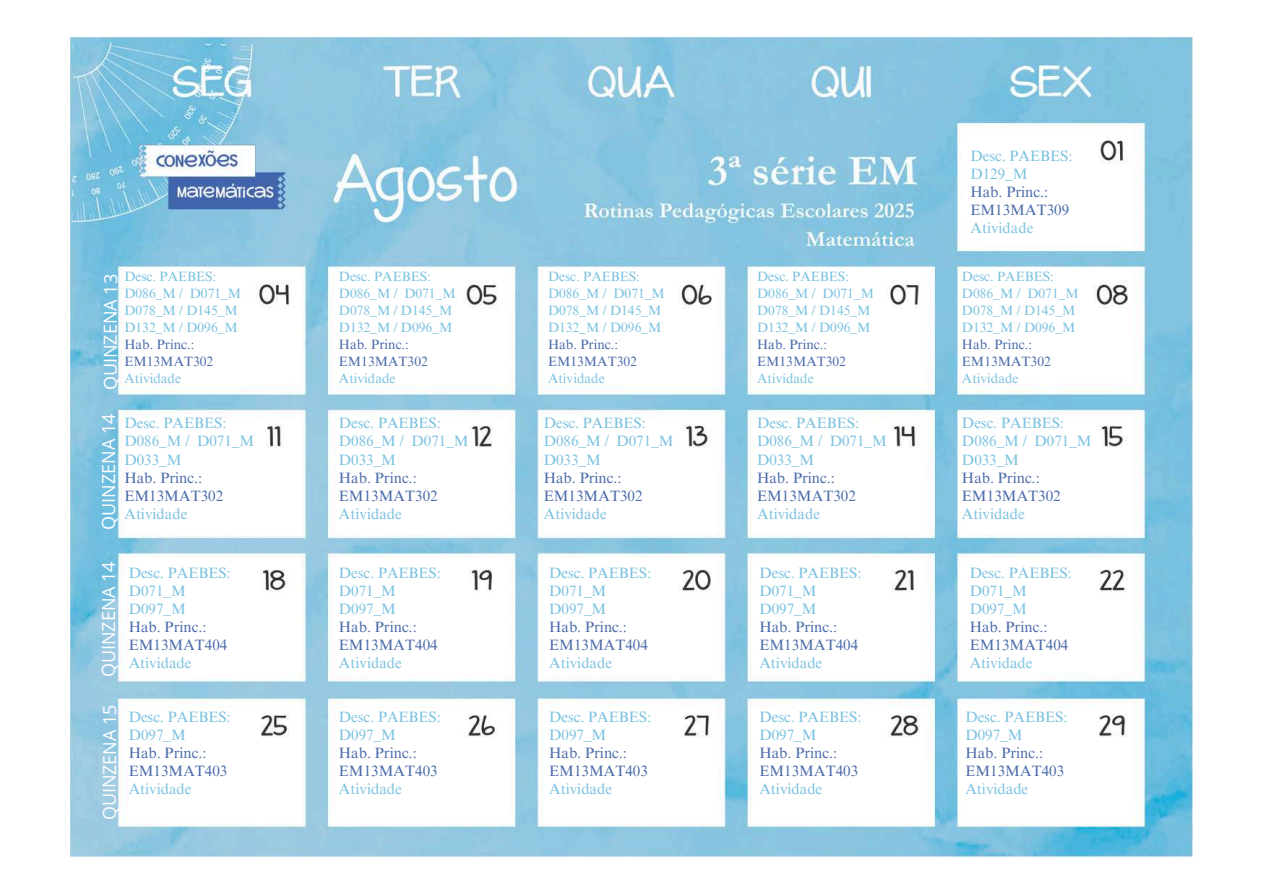
<style>
.page{position:relative;width:1263px;height:894px;background:#fff}
.page>*{position:absolute;margin:0;border:0;box-sizing:border-box;transform-origin:0 0}
.t1{font:18px "Open Sans";letter-spacing:-.005em;color:#fffeff}
.t2{font:15px/18px "Times NRMT Pro";color:#7cc2e0}
.t3{font:15px/18px "Times NRMT Pro";color:#4c6caa}
.t4{font:13.5px/16.8px "Times NRMT Pro";color:#7cc2e0}
.t5{font:13.5px/16.8px "Times NRMT Pro";color:#4c6caa}
</style>
<div class="page">
<img style="left:71px;top:37px;width:1121px;height:818px">
<p class="t4" style="left:124px;top:270px;width:118px">Desc. PAEBES:<br>D086_M / D071_M<br>D078_M / D145_M<br>D132_M / D096_M</p>
<p class="t5" style="left:124px;top:337px;width:90px">Hab. Princ.:<br>EM13MAT302</p>
<p class="t4" style="left:124px;top:371px;width:58px">Atividade</p>
<p class="t1" style="left:98px;top:390px;width:118px;rotate:-90deg">QUINZENA 13</p>
<p class="t1" style="left:96px;top:529px;width:118px;rotate:-90deg">QUINZENA 14</p>
<p class="t1" style="left:96px;top:677px;width:118px;rotate:-90deg">QUINZENA 14</p>
<p class="t1" style="left:97px;top:820px;width:118px;rotate:-90deg">QUINZENA 15</p>
<p class="t2" style="left:124px;top:416px;width:131px">Desc. PAEBES:<br>D086_M / D071_M<br>D033_M</p>
<p class="t3" style="left:124px;top:470px;width:100px">Hab. Princ.:<br>EM13MAT302</p>
<p class="t2" style="left:124px;top:506px;width:64px">Atividade</p>
<p class="t2" style="left:129px;top:565px;width:104px">Desc. PAEBES:<br>D071_M<br>D097_M</p>
<p class="t3" style="left:129px;top:619px;width:100px">Hab. Princ.:<br>EM13MAT404</p>
<p class="t2" style="left:129px;top:655px;width:64px">Atividade</p>
<p class="t2" style="left:129px;top:710px;width:104px">Desc. PAEBES:<br>D097_M</p>
<p class="t3" style="left:129px;top:746px;width:100px">Hab. Princ.:<br>EM13MAT403</p>
<p class="t2" style="left:129px;top:782px;width:64px">Atividade</p>
<p class="t4" style="left:339px;top:270px;width:118px">Desc. PAEBES:<br>D086_M / D071_M<br>D078_M / D145_M<br>D132_M / D096_M</p>
<p class="t5" style="left:339px;top:337px;width:90px">Hab. Princ.:<br>EM13MAT302</p>
<p class="t4" style="left:339px;top:371px;width:58px">Atividade</p>
<p class="t2" style="left:339px;top:416px;width:131px">Desc. PAEBES:<br>D086_M / D071_M<br>D033_M</p>
<p class="t3" style="left:339px;top:470px;width:100px">Hab. Princ.:<br>EM13MAT302</p>
<p class="t2" style="left:339px;top:506px;width:64px">Atividade</p>
<p class="t2" style="left:339px;top:565px;width:104px">Desc. PAEBES:<br>D071_M<br>D097_M</p>
<p class="t3" style="left:339px;top:619px;width:100px">Hab. Princ.:<br>EM13MAT404</p>
<p class="t2" style="left:339px;top:655px;width:64px">Atividade</p>
<p class="t2" style="left:339px;top:710px;width:104px">Desc. PAEBES:<br>D097_M</p>
<p class="t3" style="left:339px;top:746px;width:100px">Hab. Princ.:<br>EM13MAT403</p>
<p class="t2" style="left:339px;top:782px;width:64px">Atividade</p>
<p class="t4" style="left:548px;top:270px;width:118px">Desc. PAEBES:<br>D086_M / D071_M<br>D078_M / D145_M<br>D132_M / D096_M</p>
<p class="t5" style="left:548px;top:337px;width:90px">Hab. Princ.:<br>EM13MAT302</p>
<p class="t4" style="left:548px;top:371px;width:58px">Atividade</p>
<p class="t2" style="left:544px;top:416px;width:131px">Desc. PAEBES:<br>D086_M / D071_M<br>D033_M</p>
<p class="t3" style="left:544px;top:470px;width:100px">Hab. Princ.:<br>EM13MAT302</p>
<p class="t2" style="left:544px;top:506px;width:64px">Atividade</p>
<p class="t2" style="left:549px;top:565px;width:104px">Desc. PAEBES:<br>D071_M<br>D097_M</p>
<p class="t3" style="left:549px;top:619px;width:100px">Hab. Princ.:<br>EM13MAT404</p>
<p class="t2" style="left:549px;top:655px;width:64px">Atividade</p>
<p class="t2" style="left:549px;top:710px;width:104px">Desc. PAEBES:<br>D097_M</p>
<p class="t3" style="left:549px;top:746px;width:100px">Hab. Princ.:<br>EM13MAT403</p>
<p class="t2" style="left:549px;top:782px;width:64px">Atividade</p>
<p class="t4" style="left:757px;top:270px;width:118px">Desc. PAEBES:<br>D086_M / D071_M<br>D078_M / D145_M<br>D132_M / D096_M</p>
<p class="t5" style="left:757px;top:337px;width:90px">Hab. Princ.:<br>EM13MAT302</p>
<p class="t4" style="left:757px;top:371px;width:58px">Atividade</p>
<p class="t2" style="left:757px;top:416px;width:131px">Desc. PAEBES:<br>D086_M / D071_M<br>D033_M</p>
<p class="t3" style="left:757px;top:470px;width:100px">Hab. Princ.:<br>EM13MAT302</p>
<p class="t2" style="left:757px;top:506px;width:64px">Atividade</p>
<p class="t2" style="left:759px;top:565px;width:104px">Desc. PAEBES:<br>D071_M<br>D097_M</p>
<p class="t3" style="left:759px;top:619px;width:100px">Hab. Princ.:<br>EM13MAT404</p>
<p class="t2" style="left:759px;top:655px;width:64px">Atividade</p>
<p class="t2" style="left:759px;top:710px;width:104px">Desc. PAEBES:<br>D097_M</p>
<p class="t3" style="left:759px;top:746px;width:100px">Hab. Princ.:<br>EM13MAT403</p>
<p class="t2" style="left:759px;top:782px;width:64px">Atividade</p>
<p class="t2" style="left:970px;top:149px;width:104px">Desc. PAEBES:<br>D129_M</p>
<p class="t3" style="left:970px;top:185px;width:100px">Hab. Princ.:<br>EM13MAT309</p>
<p class="t2" style="left:970px;top:221px;width:64px">Atividade</p>
<p class="t4" style="left:962px;top:270px;width:118px">Desc. PAEBES:<br>D086_M / D071_M<br>D078_M / D145_M<br>D132_M / D096_M</p>
<p class="t5" style="left:962px;top:337px;width:90px">Hab. Princ.:<br>EM13MAT302</p>
<p class="t4" style="left:962px;top:371px;width:58px">Atividade</p>
<p class="t2" style="left:962px;top:416px;width:131px">Desc. PAEBES:<br>D086_M / D071_M<br>D033_M</p>
<p class="t3" style="left:962px;top:470px;width:100px">Hab. Princ.:<br>EM13MAT302</p>
<p class="t2" style="left:962px;top:506px;width:64px">Atividade</p>
<p class="t2" style="left:970px;top:565px;width:104px">Desc. PAEBES:<br>D071_M<br>D097_M</p>
<p class="t3" style="left:970px;top:619px;width:100px">Hab. Princ.:<br>EM13MAT404</p>
<p class="t2" style="left:970px;top:655px;width:64px">Atividade</p>
<p class="t2" style="left:965px;top:710px;width:104px">Desc. PAEBES:<br>D097_M</p>
<p class="t3" style="left:965px;top:746px;width:100px">Hab. Princ.:<br>EM13MAT403</p>
<p class="t2" style="left:965px;top:782px;width:64px">Atividade</p>
</div>
